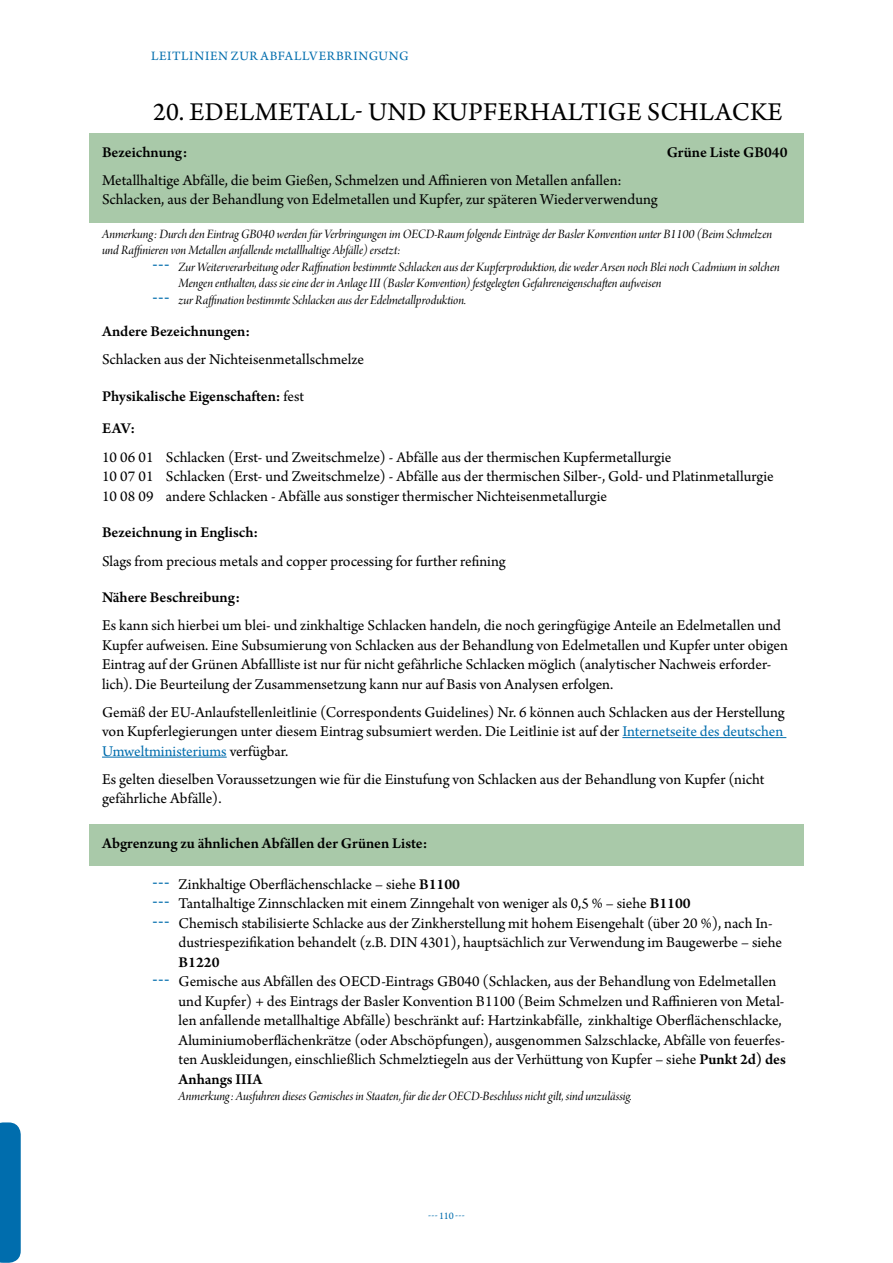
<style>
.page{position:relative;width:893px;height:1263px;background:#fff}
.page>*{position:absolute;margin:0;border:0;box-sizing:border-box;transform-origin:0 0}
.t1{font:27px "Arno Pro";letter-spacing:.01em;color:#000}
.Fliestext{font:15.75px/19.5px "Arno Pro";color:#000}
.EAV_-_Aufzählung{font:15.75px "Arno Pro";color:#000}
.Standard_Boxtext_Grü{font:15.75px "Arno Pro";color:#000}
.Zwischentitel_fett{font:600 15.75px "Arno Pro";letter-spacing:-.005em;color:#000}
.Standard_Boxtext_Grü-2{font:600 15.75px "Arno Pro";color:#000}
.Zwischentitel_fett_G{font:600 15.75px "Arno Pro";color:#000}
.Zitat_-_Anmerkung{font:13.5px/16.5px "Arno Pro Italic Display";letter-spacing:-.005em;color:#000}
.t2{font:13.5px "Arno Pro";letter-spacing:.045em;color:#006dad}
.t3{font:10.5px "Arno Pro";color:#006dad}
.s1{font-family:"Sim Sun";font-size:15.75px;color:#006dad}
.s2{font-weight:400}
.s3{color:#006dad}
.s4{font-family:"Sim Sun";color:#006dad}
.s5{font-weight:600}
</style>
<div class="page">
<svg style="left:0;top:1122px;width:21px;height:141px"></svg>
<div style="left:89px;top:133px;width:715px;height:42px;background:#a9c9a9"></div>
<div style="left:89px;top:161px;width:715px;height:42px;background:#a9c9a9"></div>
<div style="left:89px;top:181px;width:715px;height:41px;background:#a9c9a9"></div>
<hr style="left:622px;top:737px;width:164px;height:1px;background:#006dad">
<hr style="left:102px;top:757px;width:125px;height:1px;background:#006dad">
<div style="left:89px;top:825px;width:715px;height:41px;background:#a9c9a9"></div>
<p class="t2" style="left:151px;top:48px;width:259px">LEITLINIEN ZUR ABFALLVERBRINGUNG</p>
<p class="t1" style="left:153px;top:97px;width:631px">20. EDELMETALL- UND KUPFERHALTIGE SCHLACKE</p>
<p class="Standard_Boxtext_Grü-2" style="left:102px;top:143px;width:87px">Bezeichnung:</p>
<p class="Standard_Boxtext_Grü-2" style="left:667px;top:143px;width:122px">Grüne Liste GB040</p>
<p class="Standard_Boxtext_Grü" style="left:102px;top:171px;width:521px">Metallhaltige Abfälle, die beim Gießen, Schmelzen und Affinieren von Metallen anfallen:</p>
<p class="Standard_Boxtext_Grü" style="left:102px;top:191px;width:557px">Schlacken, aus der Behandlung von Edelmetallen und Kupfer, zur späteren Wiederverwendung</p>
<p class="Zitat_-_Anmerkung" style="left:102px;top:226px;width:672px">Anmerkung: Durch den Eintrag GB040 werden für Verbringungen im OECD-Raum folgende Einträge der Basler Konvention unter B1100 (Beim Schmelzen und Raffinieren von Metallen anfallende metallhaltige Abfälle) ersetzt:</p>
<p class="Zitat_-_Anmerkung" style="left:179px;top:259px;width:603px;text-indent:-26px"><span class="s1">┄</span> Zur Weiterverarbeitung oder Raffination bestimmte Schlacken aus der Kupferproduktion, die weder Arsen noch Blei noch Cadmium in solchen<br>Mengen enthalten, dass sie eine der in Anlage III (Basler Konvention) festgelegten Gefahreneigenschaften aufweisen</p>
<p class="Zitat_-_Anmerkung" style="left:153px;top:292px;width:314px"><span class="s1">┄</span> zur Raffination bestimmte Schlacken aus der Edelmetallproduktion.</p>
<p class="Zwischentitel_fett" style="left:102px;top:322px;width:150px">Andere Bezeichnungen:</p>
<p class="Fliestext" style="left:102px;top:350px;width:264px">Schlacken aus der Nichteisenmetallschmelze</p>
<p class="Zwischentitel_fett" style="left:102px;top:387px;width:204px">Physikalische Eigenschaften: <span class="s2">fest</span></p>
<p class="Zwischentitel_fett_G" style="left:102px;top:419px;width:34px">EAV:</p>
<p class="EAV_-_Aufzählung" style="left:102px;top:448px;width:571px">10 06 01 Schlacken (Erst- und Zweitschmelze) - Abfälle aus der thermischen Kupfermetallurgie</p>
<p class="EAV_-_Aufzählung" style="left:102px;top:468px;width:673px">10 07 01 Schlacken (Erst- und Zweitschmelze) - Abfälle aus der thermischen Silber-, Gold- und Platinmetallurgie</p>
<p class="EAV_-_Aufzählung" style="left:102px;top:487px;width:506px">10 08 09 andere Schlacken - Abfälle aus sonstiger thermischer Nichteisenmetallurgie</p>
<p class="Zwischentitel_fett" style="left:102px;top:524px;width:158px">Bezeichnung in Englisch:</p>
<p class="Fliestext" style="left:102px;top:552px;width:405px">Slags from precious metals and copper processing for further refining</p>
<p class="Zwischentitel_fett" style="left:102px;top:588px;width:140px">Nähere Beschreibung:</p>
<p class="Fliestext" style="left:102px;top:616px;width:687px">Es kann sich hierbei um blei- und zinkhaltige Schlacken handeln, die noch geringfügige Anteile an Edelmetallen und Kupfer aufweisen. Eine Subsumierung von Schlacken aus der Behandlung von Edelmetallen und Kupfer unter obigen Eintrag auf der Grünen Abfallliste ist nur für nicht gefährliche Schlacken möglich (analytischer Nachweis erforder&shy;lich). Die Beurteilung der Zusammensetzung kann nur auf Basis von Analysen erfolgen.</p>
<p class="Fliestext" style="left:102px;top:703px;width:684px;text-align:justify">Gemäß der EU-Anlaufstellenleitlinie (Correspondents Guidelines) Nr. 6 können auch Schlacken aus der Herstellung von Kupferlegierungen unter diesem Eintrag subsumiert werden. Die Leitlinie ist auf der <span class="s3">Internetseite des deutschen Umweltministeriums</span> verfügbar.</p>
<p class="Fliestext" style="left:102px;top:770px;width:664px">Es gelten dieselben Voraussetzungen wie für die Einstufung von Schlacken aus der Behandlung von Kupfer (nicht gefährliche Abfälle).</p>
<p class="Standard_Boxtext_Grü-2" style="left:102px;top:834px;width:327px">Abgrenzung zu ähnlichen Abfällen der Grünen Liste:</p>
<p class="Fliestext" style="left:153px;top:875px;width:309px"><span class="s4">┄</span> Zinkhaltige Oberflächenschlacke – siehe <span class="s5">B1100</span></p>
<p class="Fliestext" style="left:153px;top:895px;width:539px"><span class="s4">┄</span> Tantalhaltige Zinnschlacken mit einem Zinngehalt von weniger als 0,5 % – siehe <span class="s5">B1100</span></p>
<p class="Fliestext" style="left:179px;top:914px;width:605px;text-indent:-26px"><span class="s4">┄</span> Chemisch stabilisierte Schlacke aus der Zinkherstellung mit hohem Eisengehalt (über 20 %), nach In&shy;dustriespezifikation behandelt (z.B. DIN 4301), hauptsächlich zur Verwendung im Baugewerbe – siehe<br><span class="s5">B1220</span></p>
<p class="Fliestext" style="left:179px;top:973px;width:609px;text-indent:-26px"><span class="s4">┄</span> Gemische aus Abfällen des OECD-Eintrags GB040 (Schlacken, aus der Behandlung von Edelmetallen und Kupfer) + des Eintrags der Basler Konvention B1100 (Beim Schmelzen und Raffinieren von Metal&shy;len anfallende metallhaltige Abfälle) beschränkt auf: Hartzinkabfälle, zinkhaltige Oberflächenschlacke, Aluminiumoberflächenkrätze (oder Abschöpfungen), ausgenommen Salzschlacke, Abfälle von feuerfes&shy;ten Auskleidungen, einschließlich Schmelztiegeln aus der Verhüttung von Kupfer – siehe <span class="s5">Punkt 2d) des Anhangs IIIA</span></p>
<p class="Zitat_-_Anmerkung" style="left:179px;top:1089px;width:455px">Anmerkung: Ausfuhren dieses Gemisches in Staaten, für die der OECD-Beschluss nicht gilt, sind unzulässig.</p>
<p class="t3" style="left:428px;top:1210px;width:38px">---110---</p>
</div>
